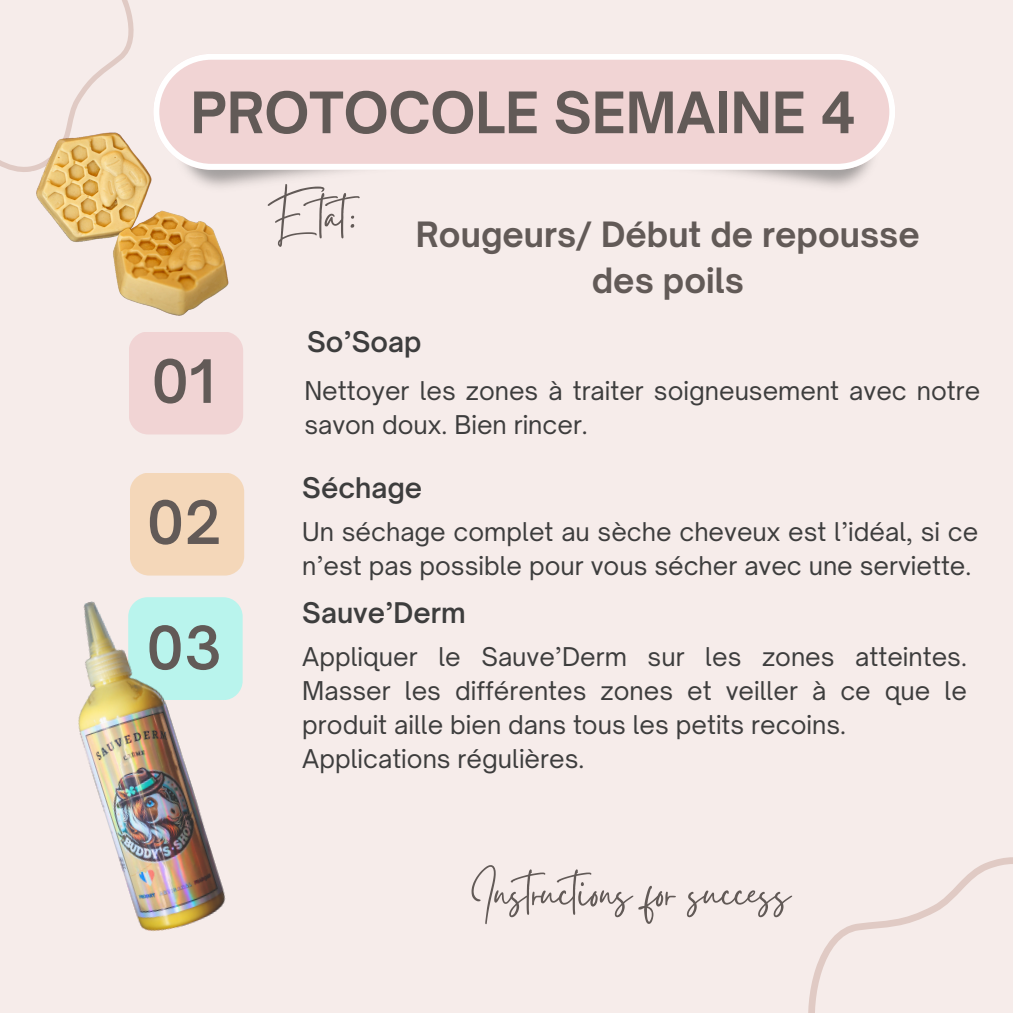
<style>
.page{position:relative;width:1013px;height:1013px;background:#fff}
.page>*{position:absolute;margin:0;border:0;box-sizing:border-box;transform-origin:0 0}
.t1{font:600 57.12px "Open Sauce One";color:#625a57}
.t2{font:700 54.62px "Open Sauce One";color:#625a57}
.t3{font:53.62px "Gistesy";color:#625a57}
.t4{font:700 33.38px/46px "Open Sauce One";color:#625a57;text-align:center}
.t5{font:600 27.25px "Open Sauce One";color:#3d3d3d}
.t6{font:24.75px/34.1px "Open Sauce One";color:#3d3d3d}
</style>
<div class="page">
<div style="left:0;top:0;width:1012px;height:1012px;background:#f6ecea"></div>
<svg style="left:88px;top:0;width:46px;height:81px"></svg>
<svg style="left:808px;top:857px;width:204px;height:155px"></svg>
<svg style="left:163px;top:54px;width:732px;height:116px;background:#f2d9d9"></svg>
<div style="left:129px;top:331px;width:114px;height:103px;background:#f1d4d4;border-radius:19px"></div>
<div style="left:130px;top:472px;width:114px;height:103px;background:#f4d7b9;border-radius:19px"></div>
<img style="left:0;top:81px;width:321px;height:259px">
<img style="left:78px;top:560px;width:166px;height:371px">
<p class="t2" style="left:190px;top:79px;width:667px">PROTOCOLE SEMAINE 4</p>
<p class="t1" style="left:151px;top:346px;width:65px">01</p>
<h2 class="t1" style="left:146px;top:487px;width:77px">02</h2>
<h3 class="t1" style="left:146px;top:612px;width:77px">03</h3>
<p class="t3" style="left:270px;top:179px;width:106px">Etat:</p>
<h4 class="t4" style="left:416px;top:211px;width:505px">Rougeurs/ Début de repousse des poils</h4>
<p class="t5" style="left:307px;top:325px;width:116px">So’Soap</p>
<h4 class="t6" style="left:304px;top:373px;width:677px">Nettoyer les zones à traiter soigneusement avec notre savon doux. Bien rincer.</h4>
<h4 class="t5" style="left:302px;top:471px;width:121px">Séchage</h4>
<p class="t6" style="left:302px;top:514px;width:677px">Un séchage complet au sèche cheveux est l’idéal, si ce n’est pas possible pour vous sécher avec une serviette.</p>
<p class="t5" style="left:302px;top:595px;width:165px">Sauve’Derm</p>
<p class="t6" style="left:302px;top:639px;width:666px;text-align:justify">Appliquer le Sauve’Derm sur les zones atteintes.<br>Masser les différentes zones et veiller à ce que le produit aille bien dans tous les petits recoins.</p>
<p class="t6" style="left:302px;top:741px;width:283px">Applications régulières.</p>
<p class="t3" style="left:469px;top:855px;width:323px">Instructions for success</p>
</div>
